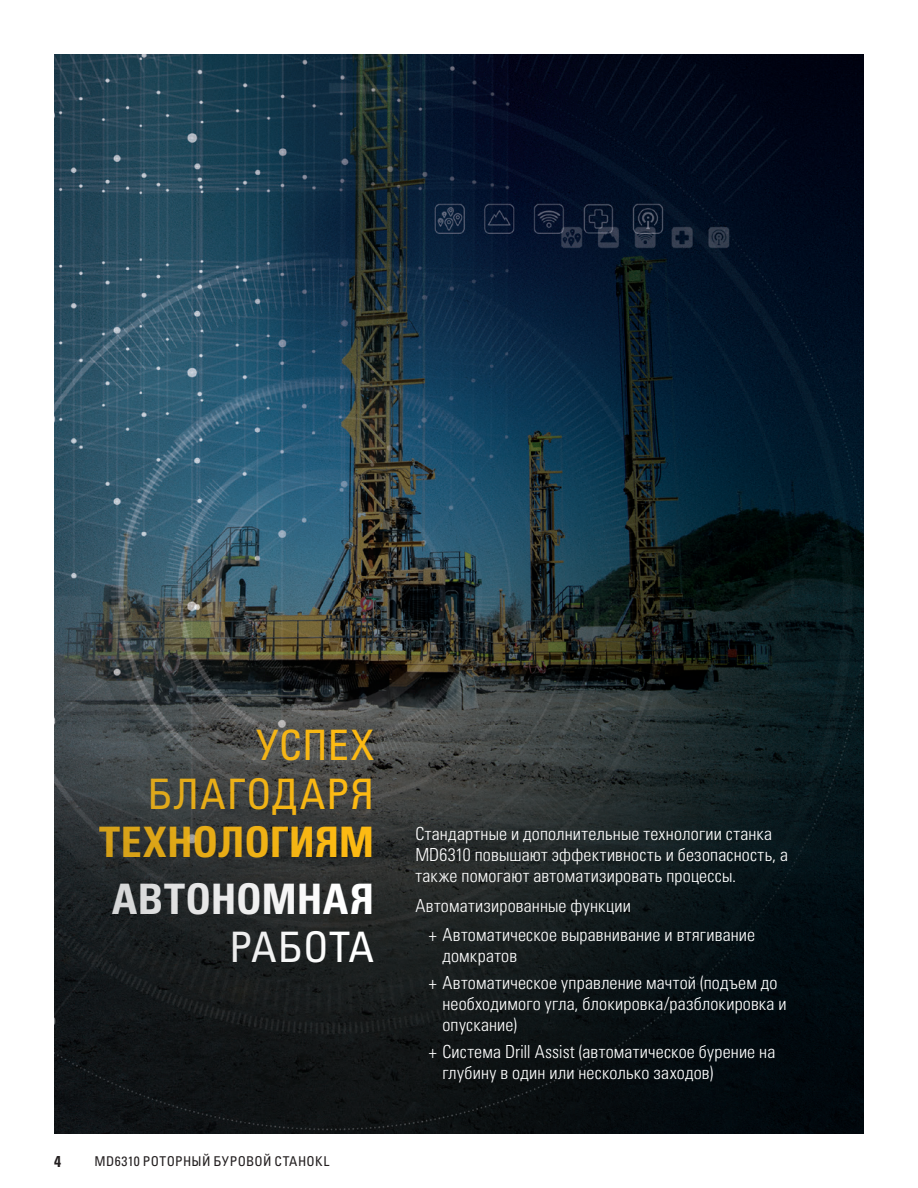
<style>
.page{position:relative;width:918px;height:1188px;background:#fff}
.page>*{position:absolute;margin:0;border:0;box-sizing:border-box;transform-origin:0 0}
.t1{font:condensed 42px/48.3px "Univers LTCYR 57";letter-spacing:.02em;color:#fcba13;text-align:right}
.t2{font:42px "Univers LTCYR 67 Bold Cond";letter-spacing:.005em;color:#fcba13}
.t3{font:42px "Univers LTCYR 67 Bold Cond";letter-spacing:.01em;color:#fff}
.t4{font:condensed 42px "Univers LTCYR 57";color:#fff}
.Copy{font:18px/20.7px "Univers LTCYR 47 Light Cond";letter-spacing:.01em;color:#fff}
.t5{font:700 condensed 15.75px "Univers LT Std";color:#231f20}
.t6{font:condensed 13.5px "Univers LTCYR 57";letter-spacing:.025em;color:#231f20}
.s1{font-family:"Univers LT Std";font-weight:300;font-stretch:condensed}
</style>
<div class="page">
<img style="left:54px;top:54px;width:810px;height:1080px">
<h1 class="t1" style="left:147px;top:720px;width:228px">УСПЕХ<br>БЛАГОДАРЯ</h1>
<h1 class="t2" style="left:99px;top:816px;width:277px">ТЕХНОЛОГИЯМ</h1>
<h1 class="t3" style="left:112px;top:873px;width:264px">АВТОНОМНАЯ</h1>
<h1 class="t4" style="left:229px;top:921px;width:146px">РАБОТА</h1>
<p class="t5" style="left:54px;top:1151px;width:8px">4</p>
<p class="t6" style="left:94px;top:1153px;width:236px">MD6310 РОТОРНЫЙ БУРОВОЙ СТАНОКL</p>
<p class="Copy" style="left:415px;top:823px;width:374px">Стандартные и дополнительные технологии станка<br>MD6310 повышают эффективность и безопасность, а также помогают автоматизировать процессы.</p>
<p class="Copy" style="left:415px;top:894px;width:217px">Автоматизированные функции</p>
<p class="Copy" style="left:442px;top:924px;width:314px;text-indent:-14px"><span class="s1">+</span> Автоматическое выравнивание и втягивание домкратов</p>
<p class="Copy" style="left:442px;top:972px;width:346px;text-indent:-14px"><span class="s1">+</span> Автоматическое управление мачтой (подъем до необходимого угла, блокировка/разблокировка и опускание)</p>
<p class="Copy" style="left:442px;top:1041px;width:335px;text-indent:-14px"><span class="s1">+</span> Система Drill Assist (автоматическое бурение на глубину в один или несколько заходов)</p>
</div>
